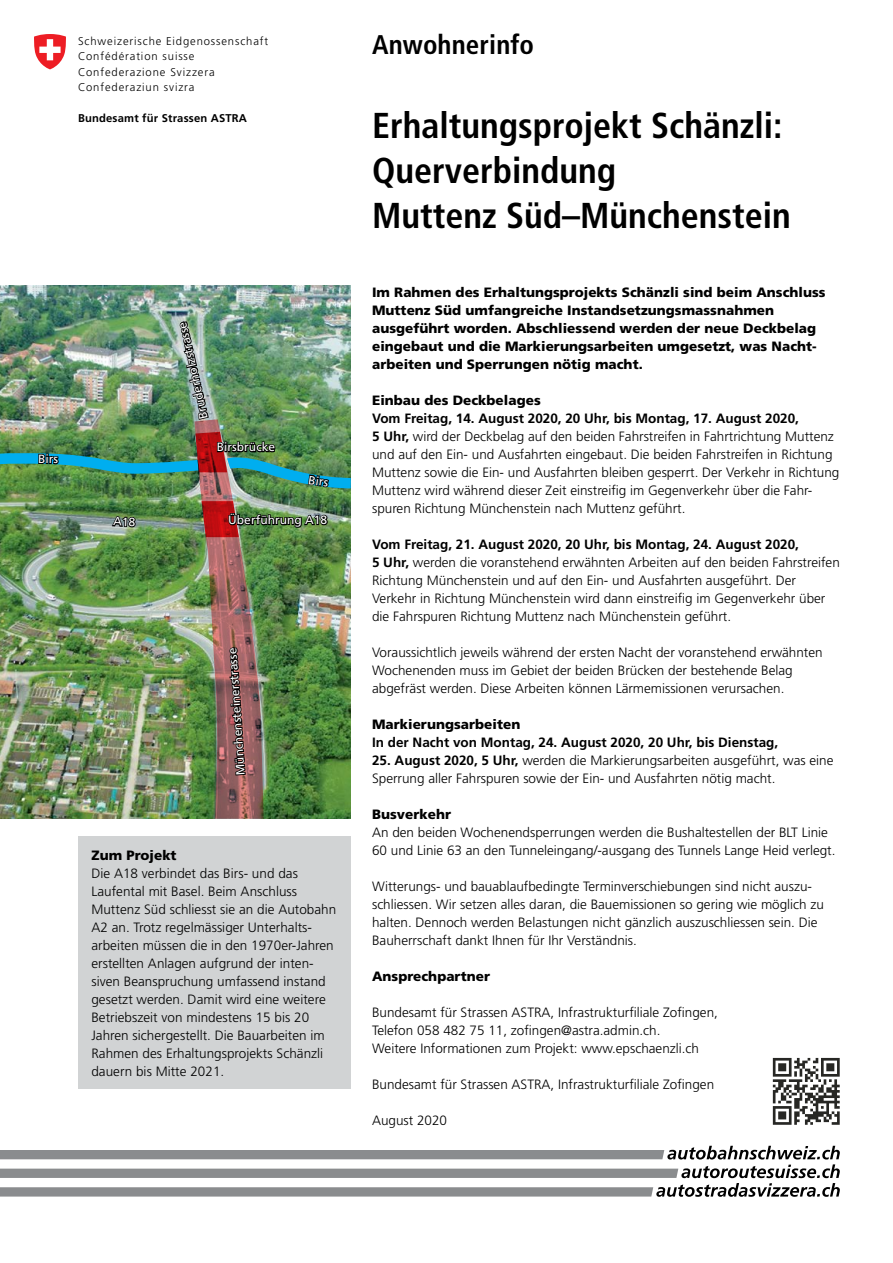
<style>
.page{position:relative;width:893px;height:1263px;background:#fff}
.page>*{position:absolute;margin:0;border:0;box-sizing:border-box;transform-origin:0 0}
.t1{font:700 condensed 36px/45px "Frutiger";color:#000}
.t2{font:700 condensed 27px "Frutiger";letter-spacing:.005em;color:#000}
.t3{font:300 13.5px/18px "Frutiger";color:#000}
.t4{font:900 13.5px/18px "Frutiger";color:#000}
.t5{font:700 13.5px "Frutiger";color:#000}
.t6{font:12px "Frutiger";color:#fff}
.t7{font:300 11.25px/15.5px "Frutiger";letter-spacing:.08em;color:#000}
.t8{font:700 11.25px "Frutiger";letter-spacing:.015em;color:#000}
.s1{font-weight:700}
</style>
<div class="page">
<img style="left:0;top:285px;width:351px;height:29px">
<svg style="left:34px;top:34px;width:32px;height:35px"></svg>
<svg style="left:0;top:1146px;width:840px;height:51px"></svg>
<div style="left:79px;top:837px;width:272px;height:252px;background:#d1d3d4"></div>
<svg style="left:773px;top:1058px;width:67px;height:67px"></svg>
<img style="left:0;top:314px;width:351px;height:505px">
<p class="t7" style="left:78px;top:33px;width:192px">Schweizerische Eidgenossenschaft<br>Confédération suisse<br>Confederazione Svizzera<br>Confederaziun svizra</p>
<p class="t8" style="left:78px;top:112px;width:171px">Bundesamt für Strassen ASTRA</p>
<p class="t6" style="left:38px;top:452px;width:22px;rotate:1deg">Birs</p>
<p class="t6" style="left:197px;top:420px;width:101px;rotate:-103deg">Bruderholzstrasse</p>
<p class="t6" style="left:217px;top:440px;width:60px">Birsbrücke</p>
<p class="t6" style="left:310px;top:472px;width:22px;rotate:9deg">Birs</p>
<p class="t6" style="left:228px;top:513px;width:101px">Überführung A18</p>
<p class="t6" style="left:234px;top:776px;width:129px;rotate:-94deg">Münchensteinerstrasse</p>
<p class="t4" style="left:91px;top:846px;width:87px">Zum Projekt</p>
<p class="t3" style="left:91px;top:864px;width:246px">Die A18 verbindet das Birs- und das Laufental mit Basel. Beim Anschluss Muttenz Süd schliesst sie an die Autobahn A2 an. Trotz regelmässiger Unterhalts&shy;arbeiten müssen die in den 1970er-Jahren erstellten Anlagen aufgrund der inten&shy;siven Beanspruchung umfassend instand gesetzt werden. Damit wird eine weitere Betriebszeit von mindestens 15 bis 20<br>Jahren sichergestellt. Die Bauarbeiten im Rahmen des Erhaltungsprojekts Schänzli dauern bis Mitte 2021.</p>
<h2 class="t2" style="left:372px;top:29px;width:164px">Anwohnerinfo</h2>
<h1 class="t1" style="left:372px;top:103px;width:420px">Erhaltungsprojekt Schänzli:<br>Querverbindung<br>Muttenz Süd–Münchenstein</h1>
<p class="t4" style="left:372px;top:283px;width:455px">Im Rahmen des Erhaltungsprojekts Schänzli sind beim Anschluss Muttenz Süd umfangreiche Instandsetzungsmassnahmen ausgeführt worden. Abschliessend werden der neue Deckbelag eingebaut und die Markierungsarbeiten umgesetzt, was Nacht&shy;arbeiten und Sperrungen nötig macht.</p>
<p class="t4" style="left:372px;top:391px;width:170px">Einbau des Deckbelages</p>
<p class="t3" style="left:372px;top:409px;width:469px"><span class="s1">Vom Freitag, 14. August 2020, 20 Uhr, bis Montag, 17. August 2020,<br>5 Uhr,</span> wird der Deckbelag auf den beiden Fahrstreifen in Fahrtrichtung Muttenz und auf den Ein- und Ausfahrten eingebaut. Die beiden Fahrstreifen in Richtung Muttenz sowie die Ein- und Ausfahrten bleiben gesperrt. Der Verkehr in Richtung Muttenz wird während dieser Zeit einstreifig im Gegenverkehr über die Fahr&shy;spuren Richtung Münchenstein nach Muttenz geführt.</p>
<p class="t3" style="left:372px;top:535px;width:469px"><span class="s1">Vom Freitag, 21. August 2020, 20 Uhr, bis Montag, 24. August 2020,<br>5 Uhr,</span> werden die voranstehend erwähnten Arbeiten auf den beiden Fahrstreifen Richtung Münchenstein und auf den Ein- und Ausfahrten ausgeführt. Der Verkehr in Richtung Münchenstein wird dann einstreifig im Gegenverkehr über die Fahrspuren Richtung Muttenz nach Münchenstein geführt.</p>
<p class="t3" style="left:372px;top:643px;width:452px">Voraussichtlich jeweils während der ersten Nacht der voranstehend erwähnten<br>Wochenenden muss im Gebiet der beiden Brücken der bestehende Belag abgefräst werden. Diese Arbeiten können Lärmemissionen verursachen.</p>
<p class="t4" style="left:372px;top:715px;width:150px">Markierungsarbeiten</p>
<p class="t5" style="left:372px;top:734px;width:408px">In der Nacht von Montag, 24. August 2020, 20 Uhr, bis Dienstag,</p>
<p class="t3" style="left:372px;top:751px;width:463px"><span class="s1">25. August 2020, 5 Uhr,</span> werden die Markierungsarbeiten ausgeführt, was eine<br>Sperrung aller Fahrspuren sowie der Ein- und Ausfahrten nötig macht.</p>
<p class="t4" style="left:372px;top:805px;width:80px">Busverkehr</p>
<p class="t3" style="left:372px;top:823px;width:465px">An den beiden Wochenendsperrungen werden die Bushaltestellen der BLT Linie<br>60 und Linie 63 an den Tunneleingang/-ausgang des Tunnels Lange Heid verlegt.</p>
<p class="t3" style="left:372px;top:877px;width:453px">Witterungs- und bauablaufbedingte Terminverschiebungen sind nicht auszu&shy;schliessen. Wir setzen alles daran, die Bauemissionen so gering wie möglich zu halten. Dennoch werden Belastungen nicht gänzlich auszuschliessen sein. Die Bauherrschaft dankt Ihnen für Ihr Verständnis.</p>
<p class="t4" style="left:372px;top:967px;width:119px">Ansprechpartner</p>
<p class="t3" style="left:372px;top:1003px;width:347px">Bundesamt für Strassen ASTRA, Infrastrukturfiliale Zofingen,<br>Telefon 058 482 75 11, zofingen@astra.admin.ch.<br>Weitere Informationen zum Projekt: www.epschaenzli.ch</p>
<p class="t3" style="left:372px;top:1075px;width:344px">Bundesamt für Strassen ASTRA, Infrastrukturfiliale Zofingen</p>
<p class="t3" style="left:372px;top:1111px;width:77px">August 2020</p>
</div>
